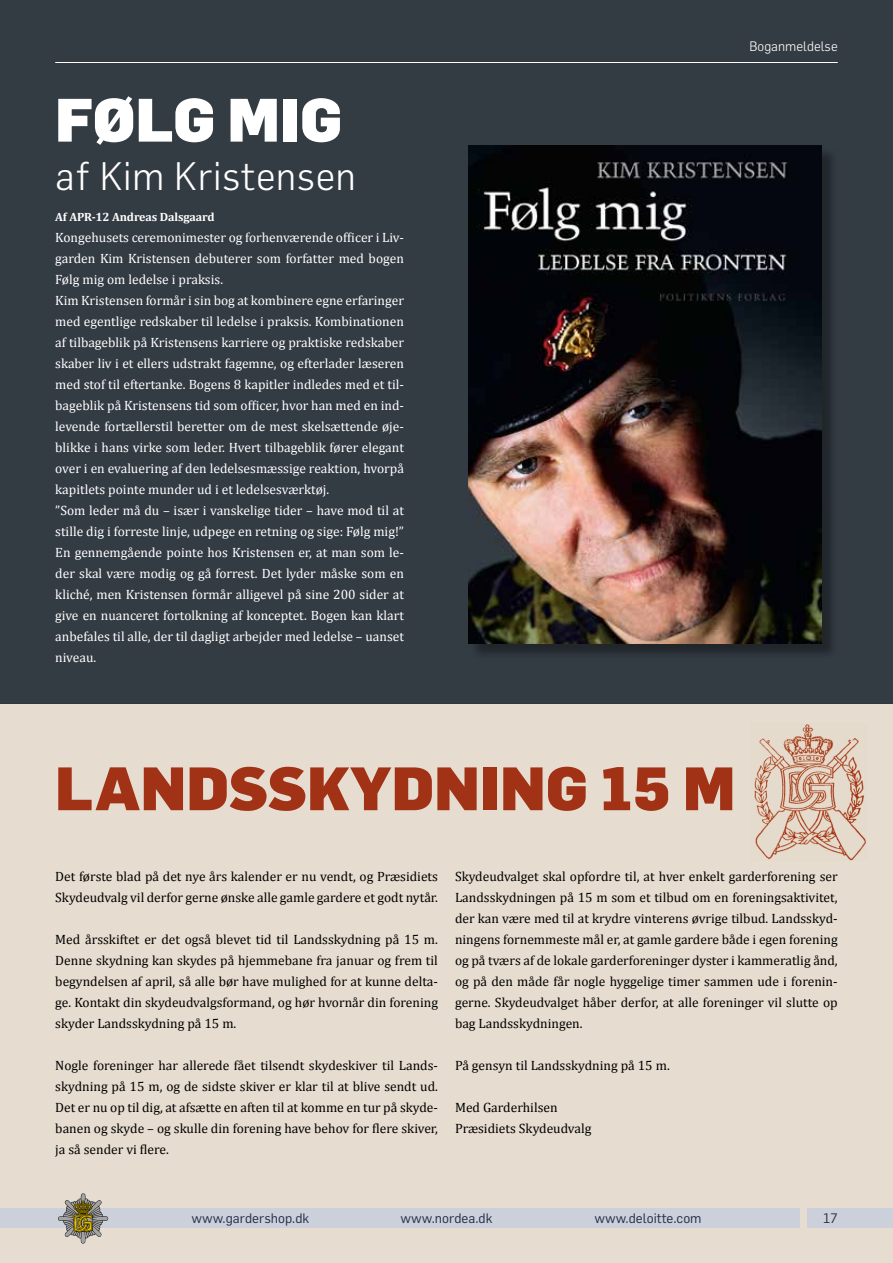
<style>
.page{position:relative;width:893px;height:1263px;background:#fff}
.page>*{position:absolute;margin:0;border:0;box-sizing:border-box;transform-origin:0 0}
.t1{font:900 60px "Flama";letter-spacing:.01em;color:#a13215}
.t2{font:900 60px "Flama";letter-spacing:.01em;color:#fff}
.t3{font:300 39px "Flama";letter-spacing:.01em;color:#fff}
.t4{font:13.5px/21px "Cambria";color:#000;text-align:justify}
.t5{font:13.5px/21px "Cambria";color:#fff}
.t6{font:13.5px "Flama";color:#252f49}
.t7{font:300 13.5px "Flama";color:#fff}
.t8{font:700 12px "Cambria";letter-spacing:-.01em;color:#fff}
</style>
<div class="page">
<div style="left:0;top:704px;width:893px;height:559px;background:#e6dccf"></div>
<div style="left:808px;top:1209px;width:85px;height:19px;background:#cbd0db"></div>
<div style="left:0;top:1209px;width:799px;height:19px;background:#cbd0db"></div>
<div style="left:0;top:0;width:893px;height:704px;background:#333b43"></div>
<div style="left:470px;top:148px;width:368px;height:511px;background:#000;opacity:.35"></div>
<img style="left:468px;top:145px;width:354px;height:498px">
<hr style="left:55px;top:62px;width:783px;height:1px;background:#fff">
<img style="left:754px;top:724px;width:112px;height:137px">
<svg style="left:58px;top:1193px;width:50px;height:50px"></svg>
<h1 class="t2" style="left:55px;top:76px;width:287px">FØLG MIG</h1>
<h2 class="t3" style="left:55px;top:152px;width:302px">af Kim Kristensen</h2>
<p class="t8" style="left:55px;top:208px;width:161px">Af APR-12 Andreas Dalsgaard</p>
<p class="t5" style="left:55px;top:227px;width:350px">Kongehusets ceremonimester og forhenværende officer i Liv&shy;garden Kim Kristensen debuterer som forfatter med bogen Følg mig om ledelse i praksis.<br>Kim Kristensen formår i sin bog at kombinere egne erfaringer med egentlige redskaber til ledelse i praksis. Kombinationen af tilbageblik på Kristensens karriere og praktiske redskaber skaber liv i et ellers udstrakt fagemne, og efterlader læseren med stof til eftertanke. Bogens 8 kapitler indledes med et til&shy;bageblik på Kristensens tid som officer, hvor han med en ind&shy;levende fortællerstil beretter om de mest skelsættende øje&shy;blikke i hans virke som leder. Hvert tilbageblik fører elegant over i en evaluering af den ledelsesmæssige reaktion, hvorpå kapitlets pointe munder ud i et ledelsesværktøj.<br>”Som leder må du – især i vanskelige tider – have mod til at stille dig i forreste linje, udpege en retning og sige: Følg mig!” En gennemgående pointe hos Kristensen er, at man som le&shy;der skal være modig og gå forrest. Det lyder måske som en kliché, men Kristensen formår alligevel på sine 200 sider at give en nuanceret fortolkning af konceptet. Bogen kan klart anbefales til alle, der til dagligt arbejder med ledelse – uanset niveau.</p>
<p class="t7" style="left:749px;top:38px;width:90px">Boganmeldelse</p>
<h1 class="t1" style="left:55px;top:745px;width:681px">LANDSSKYDNING 15 M</h1>
<p class="t4" style="left:55px;top:866px;width:384px">Det første blad på det nye års kalender er nu vendt, og Præsidiets<br>Skydeudvalg vil derfor gerne ønske alle gamle gardere et godt nytår.</p>
<p class="t4" style="left:55px;top:929px;width:384px">Med årsskiftet er det også blevet tid til Landsskydning på 15 m.<br>Denne skydning kan skydes på hjemmebane fra januar og frem til begyndelsen af april, så alle bør have mulighed for at kunne delta&shy;ge. Kontakt din skydeudvalgsformand, og hør hvornår din forening skyder Landsskydning på 15 m.</p>
<p class="t4" style="left:55px;top:1055px;width:384px">Nogle foreninger har allerede fået tilsendt skydeskiver til Lands&shy;skydning på 15 m, og de sidste skiver er klar til at blive sendt ud.<br>Det er nu op til dig, at afsætte en aften til at komme en tur på skyde&shy;banen og skyde – og skulle din forening have behov for flere skiver, ja så sender vi flere.</p>
<p class="t4" style="left:455px;top:866px;width:384px">Skydeudvalget skal opfordre til, at hver enkelt garderforening ser Landsskydningen på 15 m som et tilbud om en foreningsaktivitet, der kan være med til at krydre vinterens øvrige tilbud. Landsskyd&shy;ningens fornemmeste mål er, at gamle gardere både i egen forening og på tværs af de lokale garderforeninger dyster i kammeratlig ånd, og på den måde får nogle hyggelige timer sammen ude i forenin&shy;gerne. Skydeudvalget håber derfor, at alle foreninger vil slutte op bag Landsskydningen.</p>
<p class="t4" style="left:455px;top:1055px;width:216px">På gensyn til Landsskydning på 15 m.</p>
<p class="t4" style="left:455px;top:1097px;width:138px">Med Garderhilsen<br>Præsidiets Skydeudvalg</p>
<p class="t6" style="left:191px;top:1210px;width:119px">www.gardershop.dk</p>
<p class="t6" style="left:401px;top:1210px;width:93px">www.nordea.dk</p>
<p class="t6" style="left:594px;top:1210px;width:109px">www.deloitte.com</p>
<p class="t6" style="left:823px;top:1210px;width:16px">17</p>
</div>
